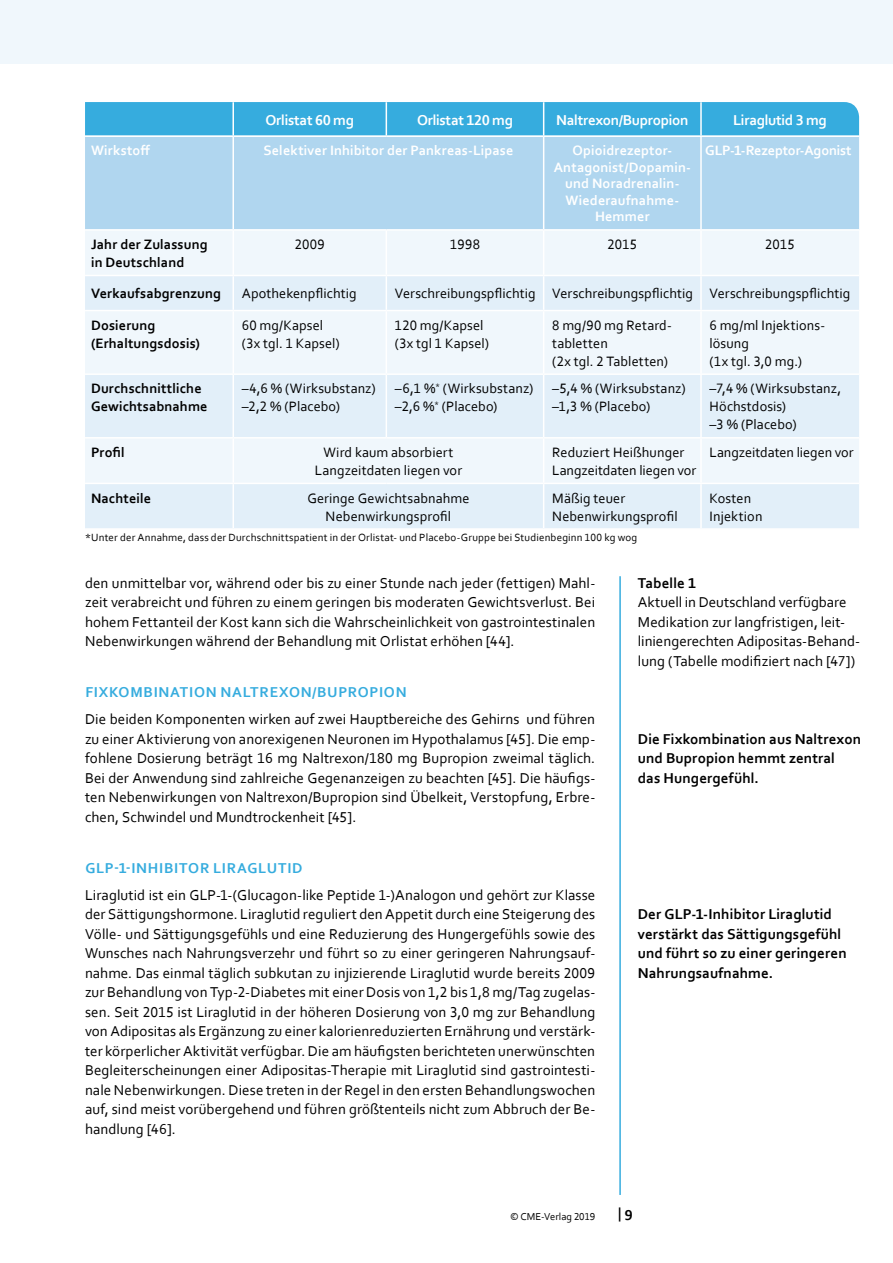
<style>
.page{position:relative;width:893px;height:1263px;background:#fff}
.page>*{position:absolute;margin:0;border:0;box-sizing:border-box;transform-origin:0 0}
.t1{font:15px/19.5px "Corbel";letter-spacing:.005em;color:#000;text-align:justify}
.t2{font:700 15px/19.5px "Corbel";letter-spacing:.01em;color:#000}
.t3{font:700 15px "Corbel";letter-spacing:.05em;color:#36acde}
.t4{font:700 15px "Corbel";letter-spacing:-.02em;color:#fff}
.t5{font:14.25px/18px "Corbel";letter-spacing:.005em;color:#000}
.t6{font:700 14.25px/18px "Corbel";letter-spacing:.01em;color:#000}
.t7{font:700 14.25px/16.5px "Corbel";letter-spacing:.005em;color:#fff;text-align:center}
.t8{font:700 14.25px "Corbel";letter-spacing:-.015em;color:#fff}
.t9{font:10.95px "Corbel";letter-spacing:.015em;color:#000}
.t10{font:10.5px "Corbel";color:#000}
</style>
<div class="page">
<div style="left:0;top:0;width:893px;height:64px;background:#f0f7fc"></div>
<hr style="left:619px;top:576px;width:2px;height:619px;background:#36acde">
<div style="left:85px;top:102px;width:774px;height:33px;background:#36acde"></div>
<div style="left:85px;top:137px;width:774px;height:92px;background:#b0d6ef"></div>
<div style="left:85px;top:231px;width:774px;height:44px;background:#f0f7fc"></div>
<svg style="left:85px;top:276px;width:774px;height:252px;fill:#e2eff9"></svg>
<hr style="left:386px;top:231px;width:1px;height:44px;background:#fff">
<hr style="left:543px;top:231px;width:1px;height:44px;background:#fff">
<hr style="left:700px;top:231px;width:2px;height:44px;background:#fff">
<hr style="left:543px;top:137px;width:1px;height:92px;background:#fff">
<hr style="left:700px;top:137px;width:2px;height:92px;background:#fff">
<hr style="left:386px;top:276px;width:1px;height:34px;background:#fff">
<hr style="left:543px;top:276px;width:1px;height:34px;background:#fff">
<hr style="left:700px;top:276px;width:2px;height:34px;background:#fff">
<hr style="left:543px;top:102px;width:1px;height:33px;background:#fff">
<hr style="left:700px;top:102px;width:2px;height:33px;background:#fff">
<hr style="left:232px;top:137px;width:2px;height:92px;background:#fff">
<hr style="left:232px;top:231px;width:2px;height:44px;background:#fff">
<hr style="left:232px;top:276px;width:2px;height:34px;background:#fff">
<hr style="left:232px;top:375px;width:2px;height:62px;background:#fff">
<hr style="left:386px;top:375px;width:1px;height:62px;background:#fff">
<hr style="left:543px;top:375px;width:1px;height:62px;background:#fff">
<hr style="left:700px;top:375px;width:2px;height:62px;background:#fff">
<hr style="left:232px;top:484px;width:2px;height:44px;background:#fff">
<hr style="left:543px;top:484px;width:1px;height:44px;background:#fff">
<hr style="left:700px;top:484px;width:2px;height:44px;background:#fff">
<hr style="left:85px;top:310px;width:148px;height:1px;background:#fff">
<hr style="left:85px;top:373px;width:148px;height:2px;background:#fff">
<hr style="left:85px;top:437px;width:148px;height:1px;background:#fff">
<hr style="left:85px;top:483px;width:148px;height:1px;background:#fff">
<hr style="left:233px;top:437px;width:153px;height:1px;background:#fff">
<hr style="left:232px;top:438px;width:2px;height:45px;background:#fff">
<hr style="left:386px;top:437px;width:158px;height:1px;background:#fff">
<hr style="left:544px;top:437px;width:157px;height:1px;background:#fff">
<hr style="left:233px;top:483px;width:153px;height:1px;background:#fff">
<hr style="left:386px;top:483px;width:158px;height:1px;background:#fff">
<hr style="left:544px;top:483px;width:157px;height:1px;background:#fff">
<hr style="left:543px;top:438px;width:1px;height:45px;background:#fff">
<hr style="left:701px;top:437px;width:158px;height:1px;background:#fff">
<hr style="left:700px;top:438px;width:2px;height:45px;background:#fff">
<hr style="left:701px;top:483px;width:158px;height:1px;background:#fff">
<hr style="left:233px;top:310px;width:153px;height:1px;background:#fff">
<hr style="left:232px;top:311px;width:2px;height:62px;background:#fff">
<hr style="left:386px;top:310px;width:158px;height:1px;background:#fff">
<hr style="left:544px;top:310px;width:157px;height:1px;background:#fff">
<hr style="left:233px;top:373px;width:153px;height:2px;background:#fff">
<hr style="left:386px;top:373px;width:158px;height:2px;background:#fff">
<hr style="left:544px;top:373px;width:157px;height:2px;background:#fff">
<hr style="left:386px;top:311px;width:1px;height:62px;background:#fff">
<hr style="left:543px;top:311px;width:1px;height:62px;background:#fff">
<hr style="left:701px;top:310px;width:158px;height:1px;background:#fff">
<hr style="left:700px;top:311px;width:2px;height:62px;background:#fff">
<hr style="left:701px;top:373px;width:158px;height:2px;background:#fff">
<hr style="left:232px;top:102px;width:2px;height:33px;background:#fff">
<hr style="left:386px;top:102px;width:1px;height:33px;background:#fff">
<p class="t4" style="left:266px;top:111px;width:90px">Orlistat 60 mg</p>
<p class="t4" style="left:417px;top:111px;width:97px">Orlistat 120 mg</p>
<p class="t4" style="left:556px;top:111px;width:134px">Naltrexon/Bupropion</p>
<p class="t4" style="left:733px;top:111px;width:95px">Liraglutid 3 mg</p>
<p class="t7" style="left:91px;top:142px;width:61px">Wirkstoff</p>
<p class="t7" style="left:263px;top:142px;width:251px">Selektiver I nhibitor der Pankreas-Lipase</p>
<p class="t7" style="left:554px;top:142px;width:139px">Opioidrezeptor-<br>Antagonist/Dopamin&shy;und Noradrenalin-<br>Wiederaufnahme-<br>Hemmer</p>
<p class="t8" style="left:705px;top:142px;width:148px">GLP-1-Rezeptor-Agonist</p>
<p class="t6" style="left:91px;top:235px;width:118px">Jahr der Zulassung in Deutschland</p>
<p class="t5" style="left:295px;top:235px;width:31px">2009</p>
<p class="t5" style="left:450px;top:235px;width:31px">1998</p>
<p class="t5" style="left:607px;top:235px;width:31px">2015</p>
<p class="t5" style="left:765px;top:235px;width:31px">2015</p>
<p class="t6" style="left:91px;top:284px;width:131px">Verkaufsabgrenzung</p>
<p class="t5" style="left:242px;top:284px;width:117px">Apothekenpflichtig</p>
<p class="t5" style="left:395px;top:284px;width:457px">Verschreibungspflichtig Verschreibungspflichtig Verschreibungspflichtig</p>
<p class="t6" style="left:91px;top:316px;width:110px">Dosierung (Erhaltungsdosis)</p>
<p class="t5" style="left:242px;top:316px;width:100px">60 mg/Kapsel (3x tgl. 1 Kapsel)</p>
<p class="t5" style="left:395px;top:316px;width:96px">120 mg/Kapsel (3x tgl 1 Kapsel)</p>
<p class="t5" style="left:552px;top:316px;width:120px">8 mg/90 mg Retard&shy;tabletten<br>(2x tgl. 2 Tabletten)</p>
<p class="t5" style="left:709px;top:316px;width:117px">6 mg/ml Injektions&shy;lösung<br>(1x tgl. 3,0 mg.)</p>
<p class="t6" style="left:91px;top:379px;width:118px">Durchschnittliche<br>Gewichtsabnahme</p>
<p class="t5" style="left:242px;top:379px;width:136px">–4,6 % (Wirksubstanz) –2,2 % (Placebo)</p>
<p class="t5" style="left:395px;top:379px;width:140px">–6,1 %<sup>*</sup> (Wirksubstanz) –2,6 %<sup>*</sup> (Placebo)</p>
<p class="t5" style="left:552px;top:379px;width:135px">–5,4 % (Wirksubstanz) –1,3 % (Placebo)</p>
<p class="t5" style="left:709px;top:379px;width:133px">–7,4 % (Wirksubstanz,<br>Höchstdosis)<br>–3 % (Placebo)</p>
<p class="t6" style="left:91px;top:443px;width:35px">Profil</p>
<p class="t5" style="left:315px;top:443px;width:149px;text-align:center">Wird kaum absorbiert<br>Langzeitdaten liegen vor</p>
<p class="t5" style="left:552px;top:443px;width:146px">Reduziert Heißhunger<br>Langzeitdaten liegen vor</p>
<p class="t5" style="left:709px;top:443px;width:146px">Langzeitdaten liegen vor</p>
<p class="t6" style="left:91px;top:488px;width:62px">Nachteile</p>
<p class="t5" style="left:307px;top:488px;width:164px;text-align:center">Geringe Gewichtsabnahme<br>Nebenwirkungsprofil</p>
<p class="t5" style="left:552px;top:488px;width:127px">Mäßig teuer<br>Nebenwirkungsprofil</p>
<p class="t5" style="left:709px;top:488px;width:55px">Kosten<br>Injektion</p>
<p class="t9" style="left:85px;top:531px;width:554px">*Unter der Annahme, dass der Durchschnittspatient in der Orlistat- und Placebo-Gruppe bei Studienbeginn 100 kg wog</p>
<p class="t1" style="left:85px;top:573px;width:512px">den unmittelbar vor, während oder bis zu einer Stunde nach jeder (fettigen) Mahl&shy;zeit verabreicht und führen zu einem geringen bis moderaten Gewichtsverlust. Bei hohem Fettanteil der Kost kann sich die Wahrscheinlichkeit von gastrointestinalen Nebenwirkungen während der Behandlung mit Orlistat erhöhen [44].</p>
<p class="t3" style="left:85px;top:683px;width:146px">Fixkombination Naltr</p>
<p class="t3" style="left:270px;top:683px;width:138px">exon/Bupropion</p>
<p class="t1" style="left:85px;top:709px;width:512px">Die beiden Komponenten wirken auf zwei Hauptbereiche des Gehirns und führen zu einer Aktivierung von anorexigenen Neuronen im Hypothalamus [45]. Die emp&shy;fohlene Dosierung beträgt 16 mg Naltrexon/180 mg Bupropion zweimal täglich.<br>Bei der Anwendung sind zahlreiche Gegenanzeigen zu beachten [45]. Die häufigs&shy;ten Nebenwirkungen von Naltrexon/Bupropion sind Übelkeit, Verstopfung, Erbre&shy;chen, Schwindel und Mundtrockenheit [45].</p>
<p class="t3" style="left:85px;top:859px;width:219px">GLP-1-I nhibitor Liraglutid</p>
<p class="t1" style="left:85px;top:885px;width:512px">Liraglutid ist ein GLP-1-(Glucagon-like Peptide 1-)Analogon und gehört zur Klasse der Sättigungshormone. Liraglutid reguliert den Appetit durch eine Steigerung des Völle- und Sättigungsgefühls und eine Reduzierung des Hungergefühls sowie des Wunsches nach Nahrungsverzehr und führt so zu einer geringeren Nahrungsauf&shy;nahme. Das einmal täglich subkutan zu injizierende Liraglutid wurde bereits 2009 zur Behandlung von Typ-2-Diabetes mit einer Dosis von 1,2 bis 1,8 mg/Tag zugelas&shy;sen. Seit 2015 ist Liraglutid in der höheren Dosierung von 3,0 mg zur Behandlung von Adipositas als Ergänzung zu einer kalorienreduzierten Ernährung und verstärk&shy;ter körperlicher Aktivität verfügbar. Die am häufigsten berichteten unerwünschten Begleiterscheinungen einer Adipositas-Therapie mit Liraglutid sind gastrointesti&shy;nale Nebenwirkungen. Diese treten in der Regel in den ersten Behandlungswochen auf, sind meist vorübergehend und führen größtenteils nicht zum Abbruch der Be&shy;handlung [46].</p>
<p class="t2" style="left:638px;top:573px;width:60px">Tabelle 1</p>
<p class="t1" style="left:638px;top:592px;width:224px;text-align:left">Aktuell in Deutschland verfügbare Medikation zur langfristigen, leit&shy;liniengerechten Adipositas-Behand&shy;lung (Tabelle modifiziert nach [47])</p>
<p class="t2" style="left:638px;top:729px;width:225px">Die Fixkombination aus Naltrexon und Bupropion hemmt zentral das H ungergefühl.</p>
<p class="t2" style="left:638px;top:904px;width:210px">Der GLP-1-I nhibitor Liraglutid verstärkt das Sättigungsgefühl und führt so zu einer geringeren<br>Nahrungsaufnahme.</p>
<p class="t2" style="left:618px;top:1203px;width:5px">|</p>
<p class="t10" style="left:510px;top:1210px;width:87px">© CME-Verlag 2019</p>
<p class="t2" style="left:625px;top:1205px;width:9px">9</p>
</div>
